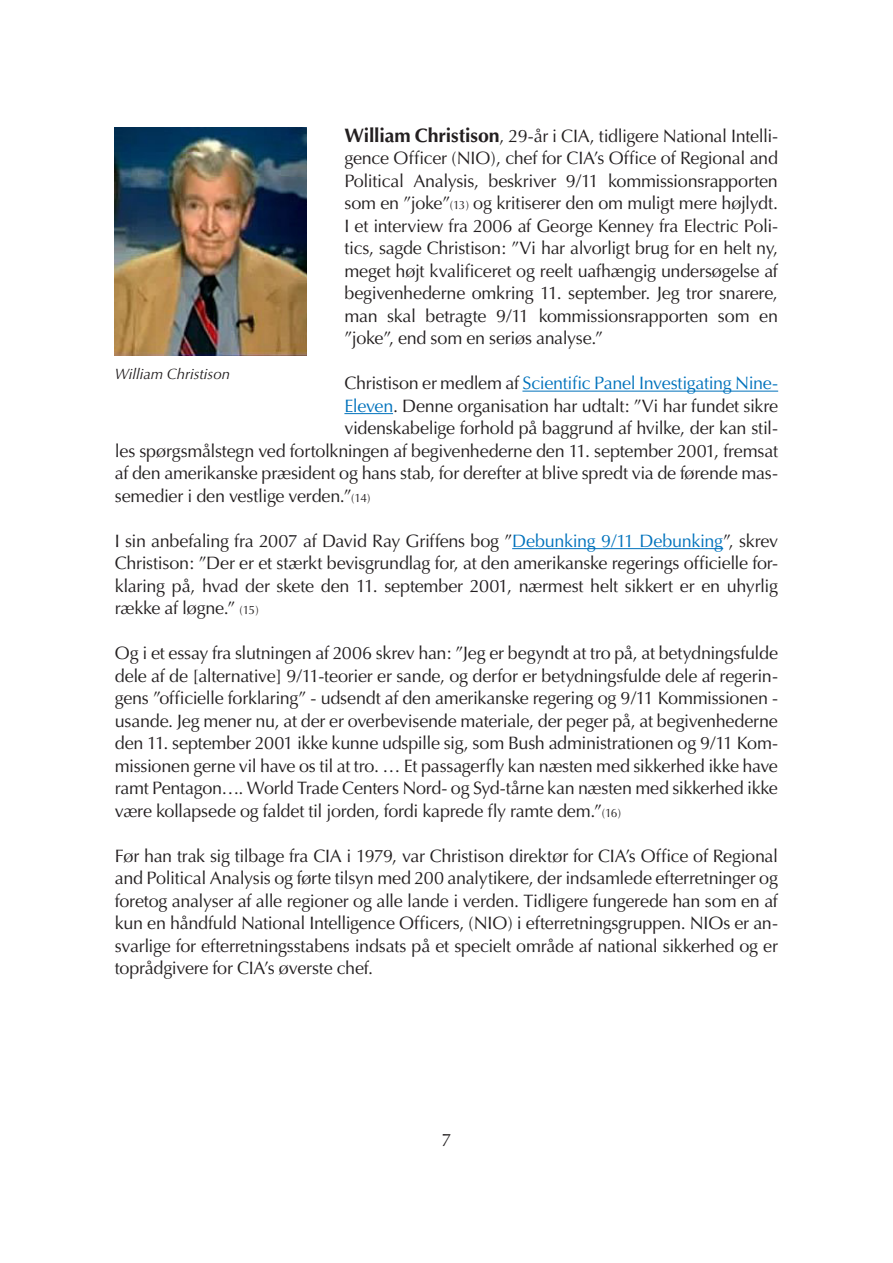
<style>
.page{position:relative;width:893px;height:1263px;background:#fff}
.page>*{position:absolute;margin:0;border:0;box-sizing:border-box;transform-origin:0 0}
.t1{font:18px/22.5px "Optima";letter-spacing:-.015em;color:#231f20;text-align:justify}
.t2{font:18px "Optima";letter-spacing:-.02em;color:#0072bc}
.t3{font:italic 15px "Optima";color:#231f20}
.s1{font-weight:700;font-size:19.5px}
.s2{font-size:12px}
.s3{color:#231f20}
.s4{color:#0072bc}
</style>
<div class="page">
<hr style="left:522px;top:391px;width:256px;height:1px;background:#0072bc">
<hr style="left:344px;top:413px;width:49px;height:1px;background:#0072bc">
<hr style="left:512px;top:548px;width:211px;height:1px;background:#0072bc">
<img style="left:115px;top:128px;width:191px;height:227px">
<p class="t1" style="left:344px;top:125px;width:435px"><span class="s1">William Christison</span>, 29-år i CIA, tidligere National Intelli&shy;gence Officer (NIO), chef for CIA’s Office of Regional and Political Analysis, beskriver 9/11 kommissionsrapporten som en ”joke”<span class="s2">(13)</span> og kritiserer den om muligt mere højlydt.<br>I et interview fra 2006 af George Kenney fra Electric Poli&shy;tics, sagde Christison: ”Vi har alvorligt brug for en helt ny, meget højt kvalificeret og reelt uafhængig undersøgelse af begivenhederne omkring 11. september. Jeg tror snarere, man skal betragte 9/11 kommissionsrapporten som en ”joke”, end som en seriøs analyse.”</p>
<p class="t2" style="left:344px;top:373px;width:435px"><span class="s3">Christison er medlem af</span> Scientific Panel Investigating Nine-</p>
<p class="t1" style="left:344px;top:395px;width:435px"><span class="s4">Eleven</span>. Denne organisation har udtalt: ”Vi har fundet sikre</p>
<p class="t1" style="left:344px;top:417px;width:435px">videnskabelige forhold på baggrund af hvilke, der kan stil-</p>
<p class="t1" style="left:115px;top:440px;width:665px">les spørgsmålstegn ved fortolkningen af begivenhederne den 11. september 2001, fremsat</p>
<p class="t1" style="left:115px;top:462px;width:665px">af den amerikanske præsident og hans stab, for derefter at blive spredt via de førende mas-</p>
<p class="t1" style="left:115px;top:485px;width:257px">semedier i den vestlige verden.”<span class="s2">(14)</span></p>
<p class="t1" style="left:115px;top:530px;width:665px">I sin anbefaling fra 2007 af David Ray Griffens bog ”<span class="s4">Debunking 9/11 Debunking</span>”, skrev Christison: ”Der er et stærkt bevisgrundlag for, at den amerikanske regerings officielle for&shy;klaring på, hvad der skete den 11. september 2001, nærmest helt sikkert er en uhyrlig række af løgne.” <span class="s2">(15)</span></p>
<p class="t1" style="left:115px;top:642px;width:665px">Og i et essay fra slutningen af 2006 skrev han: ”Jeg er begyndt at tro på, at betydningsfulde dele af de [alternative] 9/11-teorier er sande, og derfor er betydningsfulde dele af regerin&shy;gens ”officielle forklaring” - udsendt af den amerikanske regering og 9/11 Kommissionen - usande. Jeg mener nu, at der er overbevisende materiale, der peger på, at begivenhederne den 11. september 2001 ikke kunne udspille sig, som Bush administrationen og 9/11 Kom&shy;missionen gerne vil have os til at tro. … Et passagerfly kan næsten med sikkerhed ikke have ramt Pentagon…. World Trade Centers Nord- og Syd-tårne kan næsten med sikkerhed ikke være kollapsede og faldet til jorden, fordi kaprede fly ramte dem.”<span class="s2">(16)</span></p>
<p class="t1" style="left:115px;top:845px;width:665px">Før han trak sig tilbage fra CIA i 1979, var Christison direktør for CIA’s Office of Regional and Political Analysis og førte tilsyn med 200 analytikere, der indsamlede efterretninger og foretog analyser af alle regioner og alle lande i verden. Tidligere fungerede han som en af kun en håndfuld National Intelligence Officers, (NIO) i efterretningsgruppen. NIOs er an&shy;svarlige for efterretningsstabens indsats på et specielt område af national sikkerhed og er toprådgivere for CIA’s øverste chef.</p>
<p class="t3" style="left:115px;top:366px;width:117px">William Christison</p>
<p class="t1" style="left:441px;top:1129px;width:12px">7</p>
</div>
